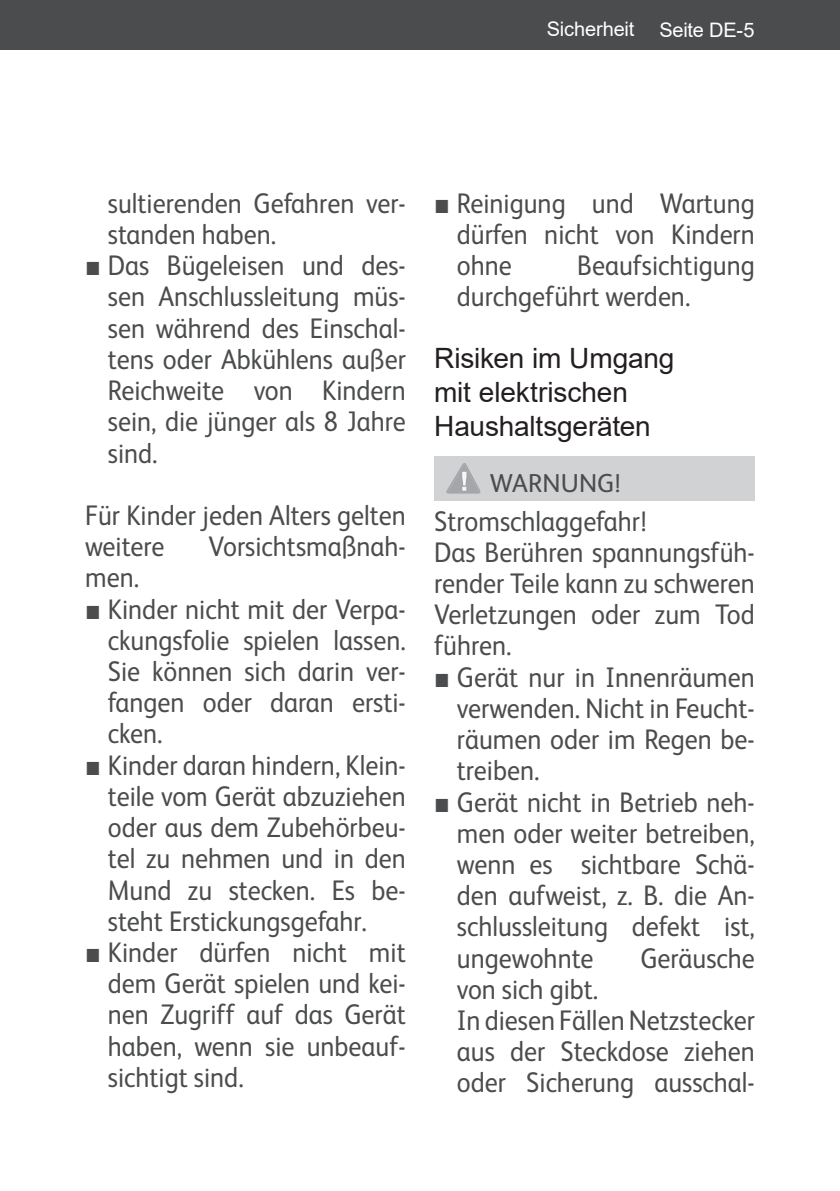
<style>
.page{position:relative;width:840px;height:1191px;background:#fff}
.page>*{position:absolute;margin:0;border:0;box-sizing:border-box;transform-origin:0 0}
.t1{font:28.4px/31.2px "FS Albert";color:#4b4c4d;text-align:justify;scale:.92 1}
.t2{font:28px/33.6px "Arial";letter-spacing:-.005em;color:#231f20}
.t3{font:26px "FS Albert";letter-spacing:.005em;color:#4b4c4d}
.t4{font:20px "Arial";letter-spacing:-.01em;color:#fff}
.s1{font-family:"Arial"}
</style>
<div class="page">
<div style="left:0;top:0;width:839px;height:50px;background:#4b4c4d"></div>
<div style="left:434px;top:457px;width:320px;height:44px;background:#d1d2d4"></div>
<svg style="left:446px;top:463px;width:34px;height:30px"></svg>
<p class="t4" style="left:546px;top:18px;width:89px">Sicherheit</p>
<p class="t4" style="left:659px;top:19px;width:97px">Seite DE-5</p>
<p class="t1" style="left:108px;top:190px;width:325px">sultierenden Gefahren ver&shy;standen haben.</p>
<p class="t1" style="left:108px;top:252px;width:325px;text-indent:-23px"><span class="s1">■</span> Das Bügeleisen und des&shy;sen Anschlussleitung müs&shy;sen während des Einschal&shy;tens oder Abkühlens außer Reichweite von Kindern sein, die jünger als 8 Jahre sind.</p>
<p class="t1" style="left:85px;top:502px;width:350px">Für Kinder jeden Alters gelten weitere</p>
<p class="t1" style="left:208px;top:533px;width:216px">Vorsichtsmaßnah-</p>
<p class="t1" style="left:85px;top:564px;width:60px">men.</p>
<p class="t1" style="left:108px;top:595px;width:325px;text-indent:-23px"><span class="s1">■</span> Kinder nicht mit der Verpa&shy;ckungsfolie spielen lassen.<br>Sie können sich darin ver&shy;fangen oder daran ersti&shy;cken.</p>
<p class="t1" style="left:108px;top:751px;width:325px;text-indent:-23px"><span class="s1">■</span> Kinder daran hindern, Klein&shy;teile vom Gerät abzuziehen oder aus dem Zubehörbeu&shy;tel zu nehmen und in den Mund zu stecken. Es be&shy;steht Erstickungsgefahr.</p>
<p class="t1" style="left:108px;top:939px;width:325px;text-indent:-23px"><span class="s1">■</span> Kinder dürfen nicht mit dem Gerät spielen und kei&shy;nen Zugriff auf das Gerät haben, wenn sie unbeauf&shy;sichtigt sind.</p>
<p class="t1" style="left:456px;top:190px;width:325px;text-indent:-23px"><span class="s1">■</span> Reinigung und Wartung dürfen nicht von Kindern ohne</p>
<p class="t1" style="left:456px;top:252px;width:325px;text-indent:120px">Beaufsichtigung durchgeführt werden.</p>
<p class="t2" style="left:434px;top:342px;width:242px">Risiken im Umgang mit elektrischen<br>Haushaltsgeräten</p>
<p class="t3" style="left:489px;top:473px;width:132px">WARNUNG!</p>
<p class="t1" style="left:434px;top:507px;width:350px;text-align:left">Stromschlaggefahr!<br>Das Berühren spannungsfüh&shy;render Teile kann zu schweren<br>Verletzungen oder zum Tod führen.</p>
<p class="t1" style="left:456px;top:663px;width:325px;text-indent:-23px"><span class="s1">■</span> Gerät nur in Innenräumen verwenden. Nicht in Feucht&shy;räumen oder im Regen be&shy;treiben.</p>
<p class="t1" style="left:456px;top:788px;width:325px;text-indent:-23px"><span class="s1">■</span> Gerät nicht in Betrieb neh&shy;men oder weiter betreiben, wenn es sichtbare Schä&shy;den aufweist, z. B. die An&shy;schlussleitung defekt ist, ungewohnte</p>
<p class="t1" style="left:640px;top:944px;width:126px">Geräusche</p>
<p class="t1" style="left:456px;top:975px;width:325px;text-align:left">von sich gibt.<br>In diesen Fällen Netzstecker aus der Steckdose ziehen oder Sicherung ausschal-</p>
</div>
